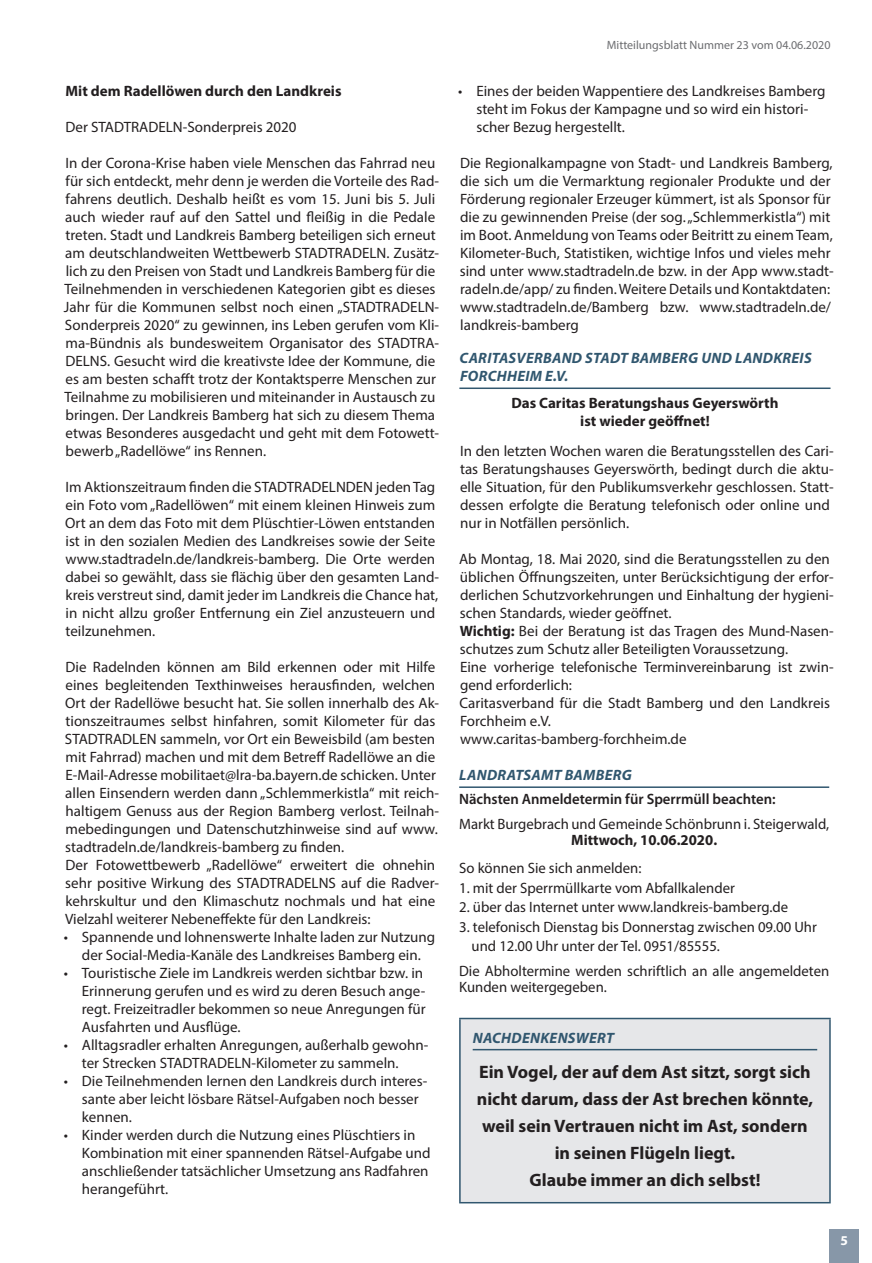
<style>
.page{position:relative;width:872px;height:1263px;background:#fff}
.page>*{position:absolute;margin:0;border:0;box-sizing:border-box;transform-origin:0 0}
.Einladung{font:700 18px/27px "Myriad Pro";color:#231f20;text-align:center}
.Überschrift_H2{font:15px/18px "Myriad Pro";color:#231f20}
.Fließtext{font:15px/15.8px "Myriad Pro";color:#231f20}
.Überschrift_H2-2{font:700 15px "Myriad Pro";color:#231f20}
.Überschrift_H1{font:italic 700 15px/18px "Myriad Pro";letter-spacing:.02em;color:#31576f}
.Fließtext-2{font:600 15px "Myriad Pro";color:#231f20}
.Fließtext-3{font:700 15px "Myriad Pro";color:#231f20}
.t1{font:700 13.5px "Myriad Pro";color:#fff}
.t2{font:12px "Myriad Pro";color:#6c6d70}
.s1{font-weight:700}
</style>
<div class="page">
<div style="left:460px;top:1018px;width:370px;height:185px;background:#e6e7e9"></div>
<hr style="left:459px;top:1019px;width:1px;height:183px;background:#31576f">
<hr style="left:459px;top:1018px;width:371px;height:1px;background:#31576f">
<hr style="left:829px;top:1019px;width:1px;height:183px;background:#31576f">
<hr style="left:459px;top:1202px;width:371px;height:1px;background:#31576f">
<hr style="left:472px;top:1049px;width:345px;height:1px;background:#31576f">
<hr style="left:459px;top:786px;width:370px;height:2px;background:#31576f">
<hr style="left:459px;top:387px;width:371px;height:2px;background:#31576f">
<div style="left:829px;top:1229px;width:30px;height:34px;background:#8797a8"></div>
<p class="Überschrift_H2-2" style="left:65px;top:81px;width:277px">Mit dem Radellöwen durch den Landkreis</p>
<p class="Überschrift_H2" style="left:65px;top:118px;width:233px">Der STADTRADELN-Sonderpreis 2020</p>
<p class="Überschrift_H2" style="left:64px;top:154px;width:377px">In der Corona-Krise haben viele Menschen das Fahrrad neu für sich entdeckt, mehr denn je werden die Vorteile des Rad&shy;fahrens deutlich. Deshalb heißt es vom 15. Juni bis 5. Juli auch wieder rauf auf den Sattel und fleißig in die Pedale treten. Stadt und Landkreis Bamberg beteiligen sich erneut am deutschlandweiten Wettbewerb STADTRADELN. Zusätz&shy;lich zu den Preisen von Stadt und Landkreis Bamberg für die Teilnehmenden in verschiedenen Kategorien gibt es dieses Jahr für die Kommunen selbst noch einen „STADTRADELN-Sonderpreis 2020“ zu gewinnen, ins Leben gerufen vom Kli&shy;ma-Bündnis als bundesweitem Organisator des STADTRA-DELNS. Gesucht wird die kreativste Idee der Kommune, die es am besten schafft trotz der Kontaktsperre Menschen zur Teilnahme zu mobilisieren und miteinander in Austausch zu bringen. Der Landkreis Bamberg hat sich zu diesem Thema etwas Besonderes ausgedacht und geht mit dem Fotowett&shy;bewerb „Radellöwe“ ins Rennen.</p>
<p class="Überschrift_H2" style="left:65px;top:478px;width:375px">Im Aktionszeitraum finden die STADTRADELNDEN jeden Tag ein Foto vom „Radellöwen“ mit einem kleinen Hinweis zum Ort an dem das Foto mit dem Plüschtier-Löwen entstanden ist in den sozialen Medien des Landkreises sowie der Seite www.stadtradeln.de/landkreis-bamberg. Die Orte werden dabei so gewählt, dass sie flächig über den gesamten Land&shy;kreis verstreut sind, damit jeder im Landkreis die Chance hat, in nicht allzu großer Entfernung ein Ziel anzusteuern und teilzunehmen.</p>
<p class="Überschrift_H2" style="left:65px;top:658px;width:376px">Die Radelnden können am Bild erkennen oder mit Hilfe eines begleitenden Texthinweises herausfinden, welchen Ort der Radellöwe besucht hat. Sie sollen innerhalb des Ak&shy;tionszeitraumes selbst hinfahren, somit Kilometer für das STADTRADLEN sammeln, vor Ort ein Beweisbild (am besten mit Fahrrad) machen und mit dem Betreff Radellöwe an die E-Mail-Adresse mobilitaet@lra-ba.bayern.de schicken. Unter allen Einsendern werden dann „Schlemmerkistla“ mit reich&shy;haltigem Genuss aus der Region Bamberg verlost. Teilnah&shy;mebedingungen und Datenschutzhinweise sind auf www. stadtradeln.de/landkreis-bamberg zu finden.</p>
<p class="Überschrift_H2" style="left:65px;top:856px;width:375px">Der Fotowettbewerb „Radellöwe“ erweitert die ohnehin sehr positive Wirkung des STADTRADELNS auf die Radver&shy;kehrskultur und den Klimaschutz nochmals und hat eine Vielzahl weiterer Nebeneffekte für den Landkreis:</p>
<p class="Überschrift_H2" style="left:64px;top:928px;width:373px">• Spannende und lohnenswerte Inhalte laden zur Nutzung</p>
<p class="Überschrift_H2" style="left:82px;top:946px;width:340px">der Social-Media-Kanäle des Landkreises Bamberg ein.</p>
<p class="Überschrift_H2" style="left:82px;top:964px;width:345px;text-indent:-18px">• Touristische Ziele im Landkreis werden sichtbar bzw. in Erinnerung gerufen und es wird zu deren Besuch ange&shy;regt. Freizeitradler bekommen so neue Anregungen für Ausfahrten und Ausflüge.</p>
<p class="Überschrift_H2" style="left:82px;top:1036px;width:348px;text-indent:-18px">• Alltagsradler erhalten Anregungen, außerhalb gewohn&shy;ter Strecken STADTRADELN-Kilometer zu sammeln.</p>
<p class="Überschrift_H2" style="left:82px;top:1072px;width:347px;text-indent:-18px">• Die Teilnehmenden lernen den Landkreis durch interes&shy;sante aber leicht lösbare Rätsel-Aufgaben noch besser kennen.</p>
<p class="Überschrift_H2" style="left:82px;top:1126px;width:350px;text-indent:-18px">• Kinder werden durch die Nutzung eines Plüschtiers in Kombination mit einer spannenden Rätsel-Aufgabe und anschließender tatsächlicher Umsetzung ans Radfahren herangeführt.</p>
<p class="t2" style="left:607px;top:38px;width:225px">Mitteilungsblatt Nummer 23 vom 04.06.2020</p>
<p class="Überschrift_H2" style="left:476px;top:82px;width:351px;text-indent:-18px">• Eines der beiden Wappentiere des Landkreises Bamberg steht im Fokus der Kampagne und so wird ein histori&shy;scher Bezug hergestellt.</p>
<p class="Überschrift_H2" style="left:460px;top:154px;width:375px">Die Regionalkampagne von Stadt- und Landkreis Bamberg, die sich um die Vermarktung regionaler Produkte und der Förderung regionaler Erzeuger kümmert, ist als Sponsor für die zu gewinnenden Preise (der sog. „Schlemmerkistla“) mit im Boot. Anmeldung von Teams oder Beitritt zu einem Team, Kilometer-Buch, Statistiken, wichtige Infos und vieles mehr sind unter www.stadtradeln.de bzw. in der App www.stadt&shy;radeln.de/app/ zu finden. Weitere Details und Kontaktdaten: www.stadtradeln.de/Bamberg bzw. www.stadtradeln.de/ landkreis-bamberg</p>
<p class="Überschrift_H1" style="left:459px;top:349px;width:354px">CARITASVERBAND STADT BAMBERG UND LANDKREIS<br>FORCHHEIM E.V.</p>
<p class="Überschrift_H2-2" style="left:511px;top:393px;width:269px">Das Caritas Beratungshaus Geyerswörth</p>
<p class="Überschrift_H2-2" style="left:580px;top:411px;width:131px">ist wieder geöffnet!</p>
<p class="Überschrift_H2" style="left:460px;top:441px;width:375px">In den letzten Wochen waren die Beratungsstellen des Cari&shy;tas Beratungshauses Geyerswörth, bedingt durch die aktu&shy;elle Situation, für den Publikumsverkehr geschlossen. Statt&shy;dessen erfolgte die Beratung telefonisch oder online und nur in Notfällen persönlich.</p>
<p class="Überschrift_H2" style="left:459px;top:549px;width:376px">Ab Montag, 18. Mai 2020, sind die Beratungsstellen zu den üblichen Öffnungszeiten, unter Berücksichtigung der erfor&shy;derlichen Schutzvorkehrungen und Einhaltung der hygieni&shy;schen Standards, wieder geöffnet.</p>
<p class="Überschrift_H2" style="left:460px;top:621px;width:375px"><span class="s1">Wichtig:</span> Bei der Beratung ist das Tragen des Mund-Nasen&shy;schutzes zum Schutz aller Beteiligten Voraussetzung.</p>
<p class="Überschrift_H2" style="left:460px;top:657px;width:375px">Eine vorherige telefonische Terminvereinbarung ist zwin&shy;gend erforderlich:</p>
<p class="Überschrift_H2" style="left:459px;top:693px;width:372px">Caritasverband für die Stadt Bamberg und den Landkreis<br>Forchheim e.V.</p>
<p class="Überschrift_H2" style="left:460px;top:729px;width:228px">www.caritas-bamberg-forchheim.de</p>
<p class="Überschrift_H1" style="left:459px;top:765px;width:174px">LANDRATSAMT BAMBERG</p>
<p class="Fließtext-2" style="left:459px;top:790px;width:318px">Nächsten Anmeldetermin für Sperrmüll beachten:</p>
<p class="Fließtext" style="left:459px;top:816px;width:371px">Markt Burgebrach und Gemeinde Schönbrunn i. Steigerwald,</p>
<p class="Fließtext-3" style="left:571px;top:830px;width:147px">Mittwoch, 10.06.2020.</p>
<p class="Fließtext" style="left:459px;top:860px;width:184px">So können Sie sich anmelden:</p>
<p class="Fließtext" style="left:459px;top:880px;width:277px">1. mit der Sperrmüllkarte vom Abfallkalender</p>
<p class="Fließtext" style="left:459px;top:899px;width:330px">2. über das Internet unter www.landkreis-bamberg.de</p>
<p class="Fließtext" style="left:459px;top:919px;width:359px">3. telefonisch Dienstag bis Donnerstag zwischen 09.00 Uhr</p>
<p class="Fließtext" style="left:471px;top:938px;width:250px">und 12.00 Uhr unter der Tel. 0951/85555.</p>
<p class="Fließtext" style="left:459px;top:963px;width:371px">Die Abholtermine werden schriftlich an alle angemeldeten<br>Kunden weitergegeben.</p>
<p class="Überschrift_H1" style="left:473px;top:1028px;width:143px">NACHDENKENSWERT</p>
<p class="Einladung" style="left:477px;top:1058px;width:338px">Ein Vogel, der auf dem Ast sitzt, sorgt sich nicht darum, dass der Ast brechen könnte, weil sein Vertrauen nicht im Ast, sondern in seinen Flügeln liegt.</p>
<p class="Einladung" style="left:529px;top:1166px;width:233px">Glaube immer an dich selbst!</p>
<p class="t1" style="left:840px;top:1231px;width:9px">5</p>
</div>
